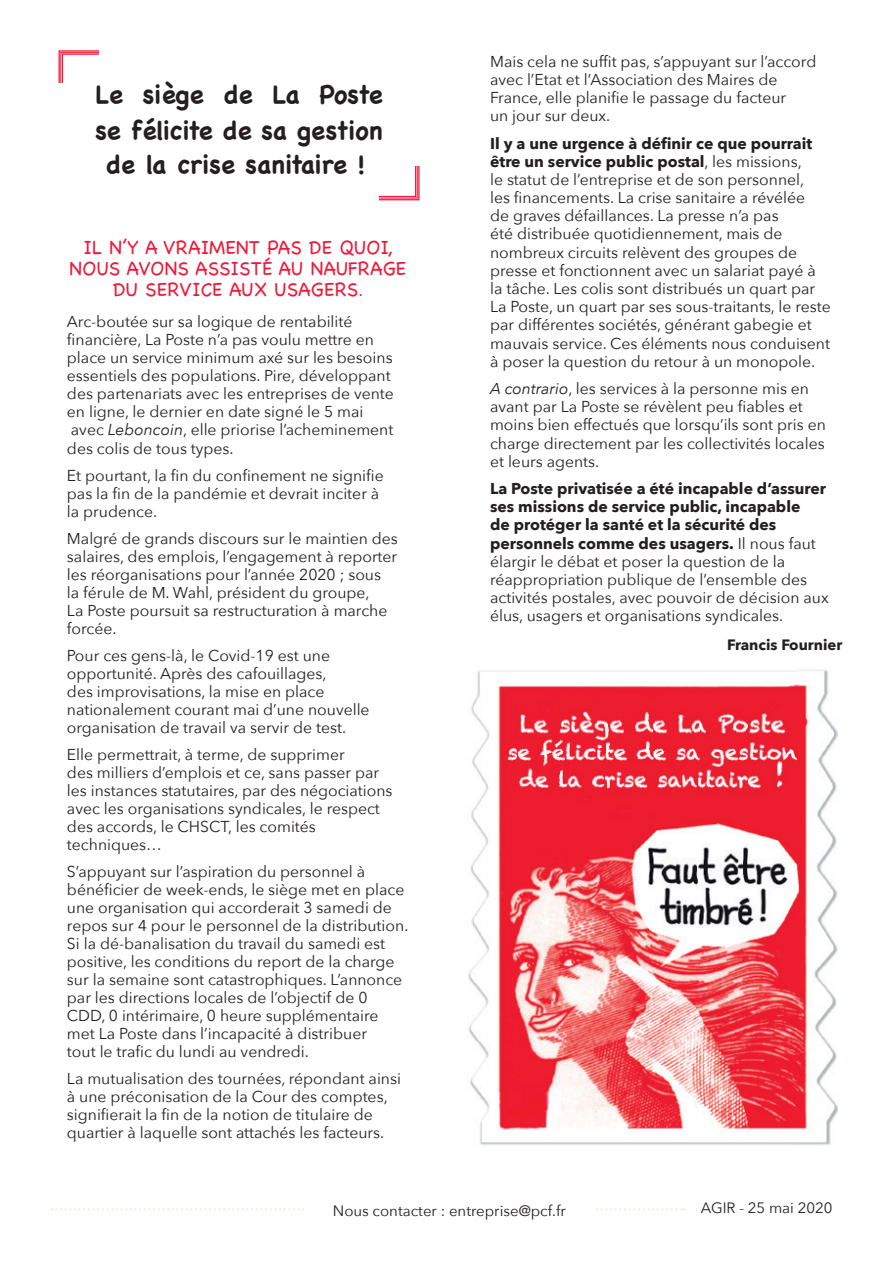
<style>
.page{position:relative;width:893px;height:1263px;background:#fff}
.page>*{position:absolute;margin:0;border:0;box-sizing:border-box;transform-origin:0 0}
.t1{font:700 25.5px/35px "Chalkboard";color:#231f20;text-align:center}
.t2{font:19.5px/21px "Chalkboard";color:#ed1a3a;text-align:center}
.t3{font:15.75px/18px "Avenir Next";color:#231f20}
.t4{font:15px "Avenir Next";color:#231f20}
.t5{font:700 15px "Avenir Next";color:#231f20}
.s1{font-size:15.75px}
.s2{font-style:italic}
.s3{font-weight:700}
</style>
<div class="page">
<img style="left:468px;top:670px;width:369px;height:475px">
<svg style="left:58px;top:50px;width:362px;height:151px"></svg>
<div style="left:37px;top:83px;width:71px;height:128px;background:#fff"></div>
<div style="left:379px;top:38px;width:58px;height:128px;background:#fff"></div>
<div style="left:99px;top:31px;width:280px;height:41px;background:#fff"></div>
<div style="left:99px;top:190px;width:280px;height:42px;background:#fff"></div>
<svg style="left:52px;top:1208px;width:632px;height:2px"></svg>
<div style="left:306px;top:1198px;width:286px;height:22px;background:#fff"></div>
<h1 class="t1" style="left:95px;top:77px;width:289px">Le siège de La Poste se félicite de sa gestion de la crise sanitaire !</h1>
<p class="t2" style="left:70px;top:237px;width:339px">IL N’Y A VRAIMENT PAS DE QUOI,<br>NOUS AVONS ASSISTÉ AU NAUFRAGE<br>DU SERVICE AUX USAGERS<span class="s1">.</span></p>
<p class="t3" style="left:67px;top:312px;width:328px">Arc-boutée sur sa logique de rentabilité financière, La Poste n’a pas voulu mettre en place un service minimum axé sur les besoins essentiels des populations. Pire, développant des partenariats avec les entreprises de vente en ligne, le dernier en date signé le 5 mai avec <span class="s2">Leboncoin</span>, elle priorise l’acheminement des colis de tous types.</p>
<p class="t3" style="left:67px;top:465px;width:318px">Et pourtant, la fin du confinement ne signifie pas la fin de la pandémie et devrait inciter à la prudence.</p>
<p class="t3" style="left:67px;top:528px;width:332px">Malgré de grands discours sur le maintien des salaires, des emplois, l’engagement à reporter les réorganisations pour l’année 2020 ; sous<br>la férule de M. Wahl, président du groupe,<br>La Poste poursuit sa restructuration à marche forcée.</p>
<p class="t3" style="left:67px;top:646px;width:304px">Pour ces gens-là, le Covid-19 est une opportunité. Après des cafouillages,<br>des improvisations, la mise en place nationalement courant mai d’une nouvelle organisation de travail va servir de test.</p>
<p class="t3" style="left:67px;top:745px;width:327px">Elle permettrait, à terme, de supprimer<br>des milliers d’emplois et ce, sans passer par les instances statutaires, par des négociations avec les organisations syndicales, le respect des accords, le CHSCT, les comités techniques…</p>
<p class="t3" style="left:67px;top:862px;width:343px">S’appuyant sur l’aspiration du personnel à bénéficier de week-ends, le siège met en place une organisation qui accorderait 3 samedi de repos sur 4 pour le personnel de la distribution.<br>Si la dé-banalisation du travail du samedi est positive, les conditions du report de la charge sur la semaine sont catastrophiques. L’annonce par les directions locales de l’objectif de 0<br>CDD, 0 intérimaire, 0 heure supplémentaire met La Poste dans l’incapacité à distribuer<br>tout le trafic du lundi au vendredi.</p>
<p class="t3" style="left:67px;top:1069px;width:336px">La mutualisation des tournées, répondant ainsi à une préconisation de la Cour des comptes, signifierait la fin de la notion de titulaire de quartier à laquelle sont attachés les facteurs.</p>
<p class="t3" style="left:490px;top:51px;width:328px">Mais cela ne suffit pas, s’appuyant sur l’accord avec l’Etat et l’Association des Maires de France, elle planifie le passage du facteur<br>un jour sur deux.</p>
<p class="t3" style="left:490px;top:133px;width:342px"><span class="s3">Il y a une urgence à définir ce que pourrait être un service public postal</span>, les missions,<br>le statut de l’entreprise et de son personnel,<br>les financements. La crise sanitaire a révélée<br>de graves défaillances. La presse n’a pas<br>été distribuée quotidiennement, mais de nombreux circuits relèvent des groupes de presse et fonctionnent avec un salariat payé à la tâche. Les colis sont distribués un quart par La Poste, un quart par ses sous-traitants, le reste par différentes sociétés, générant gabegie et mauvais service. Ces éléments nous conduisent à poser la question du retour à un monopole.</p>
<p class="t3" style="left:490px;top:379px;width:337px"><span class="s2">A contrario</span>, les services à la personne mis en avant par La Poste se révèlent peu fiables et moins bien effectués que lorsqu’ils sont pris en charge directement par les collectivités locales et leurs agents.</p>
<p class="t3" style="left:490px;top:479px;width:340px"><span class="s3">La Poste privatisée a été incapable d’assurer ses missions de service public, incapable<br>de protéger la santé et la sécurité des personnels comme des usagers.</span> Il nous faut élargir le débat et poser la question de la réappropriation publique de l’ensemble des activités postales, avec pouvoir de décision aux élus, usagers et organisations syndicales.</p>
<p class="t5" style="left:727px;top:631px;width:117px">Francis Fournier</p>
<p class="t4" style="left:333px;top:1198px;width:234px">Nous contacter : entreprise@pcf.fr</p>
<p class="t4" style="left:701px;top:1195px;width:133px">AGIR - 25 mai 2020</p>
</div>
